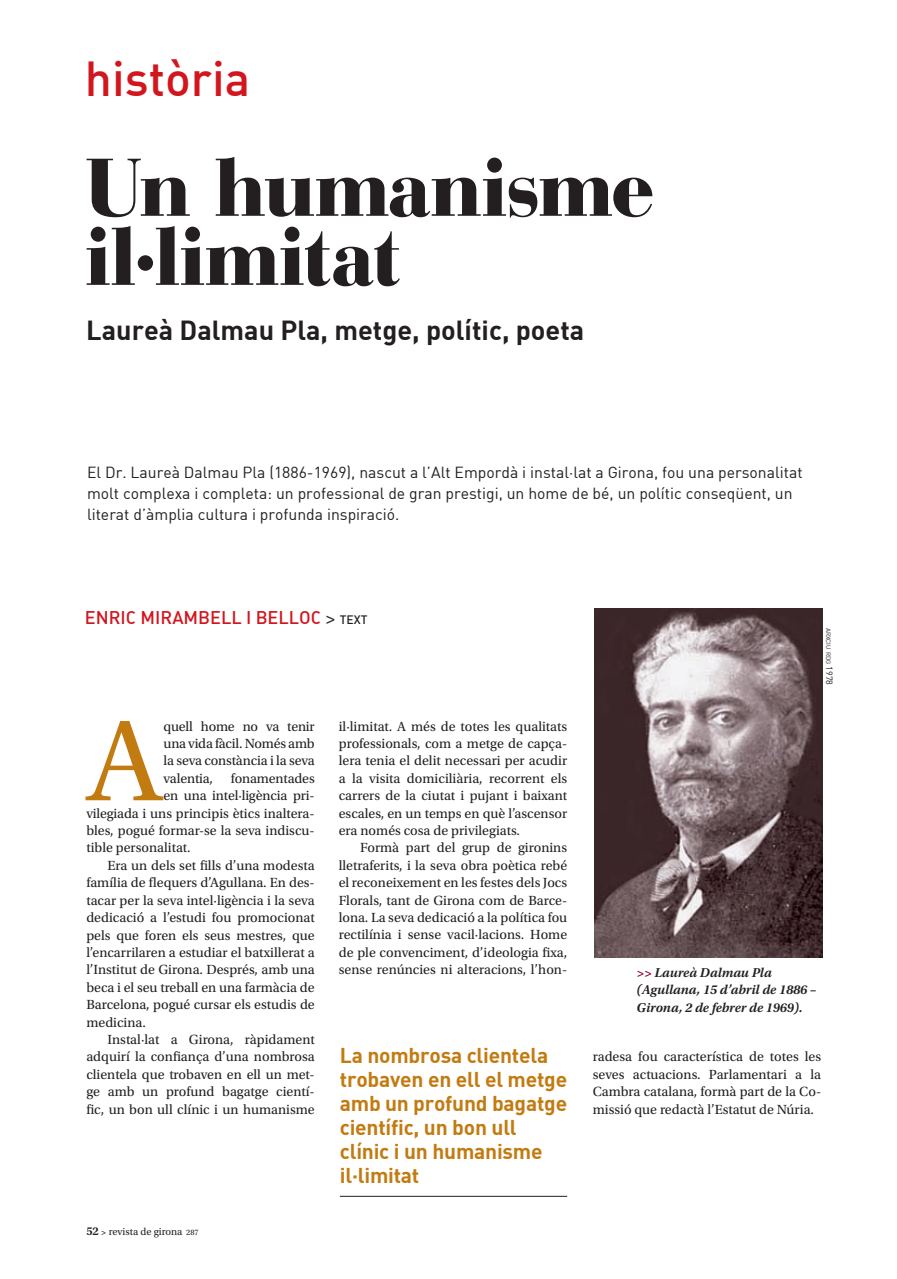
<style>
.page{position:relative;width:897px;height:1279px;background:#fff}
.page>*{position:absolute;margin:0;border:0;box-sizing:border-box;transform-origin:0 0}
.t1{font:120.6px "Utopia Std";color:#c27b11}
.t2{font:900 81px "Bauer Bodoni Std";letter-spacing:-.03em;color:#231f20}
.t3{font:48px "DIN Medium Alternate";color:#d2161e}
.t4{font:27px "DIN Bold";color:#231f20}
.Secccions_Frases_des{font:21px/24px "DIN Bold";letter-spacing:-.01em;color:#c27b11}
.t5{font:18px "DIN Medium Alternate";color:#d2161e}
.t6{font:15.75px/21px "DIN";color:#231f20}
.t7{font:13.95px/17.4px "Utopia Std";color:#231f20;text-align:justify}
.Secccions_Peus{font:italic 600 13.5px "Utopia Std";color:#231f20}
.t8{font:10.5px "Utopia Std";color:#231f20}
.Cro_Fotograf{font:6.3px "DIN";color:#231f20}
.s1{font-family:"Utopia Std";font-weight:600;color:#231f20}
.s2{font-size:12px;color:#231f20}
.s3{font-weight:600;font-size:12px}
.s4{font-weight:600;font-size:9px}
.s5{font-size:8.25px}
.s6{font-size:9px}
.s7{color:#8b0128}
</style>
<div class="page">
<hr style="left:340px;top:1195px;width:227px;height:1px;background:#231f20">
<img style="left:594px;top:608px;width:228px;height:348px">
<p class="t3" style="left:85px;top:48px;width:167px">història</p>
<p class="t2" style="left:85px;top:138px;width:571px">Un humanisme</p>
<p class="t2" style="left:85px;top:207px;width:319px">il·limitat</p>
<p class="t4" style="left:86px;top:312px;width:499px">Laureà Dalmau Pla, metge, polític, poeta</p>
<p class="t6" style="left:87px;top:461px;width:716px">El Dr. Laureà Dalmau Pla (1886-1969), nascut a l’Alt Empordà i instal·lat a Girona, fou una personalitat molt complexa i completa: un professional de gran prestigi, un home de bé, un polític conseqüent, un literat d’àmplia cultura i profunda inspiració.</p>
<p class="t5" style="left:85px;top:605px;width:284px">ENRIC MIRAMBELL I BELLOC <span class="s1">&gt;</span> <span class="s2">TEXT</span></p>
<p class="t1" style="left:86px;top:695px;width:78px">A</p>
<p class="t7" style="left:163px;top:717px;width:153px">quell home no va tenir una vida fàcil. Només amb la seva constància i la seva valentia,</p>
<p class="t7" style="left:231px;top:769px;width:85px">fonamentades</p>
<p class="t7" style="left:163px;top:787px;width:153px">en una intel·ligència pri-</p>
<p class="t7" style="left:86px;top:804px;width:230px">vilegiada i uns principis ètics inaltera-</p>
<p class="t7" style="left:86px;top:821px;width:230px">bles, pogué formar-se la seva indiscu-</p>
<p class="t7" style="left:86px;top:839px;width:106px">tible personalitat.</p>
<p class="t7" style="left:86px;top:856px;width:230px;text-indent:21px">Era un dels set fills d’una modesta família de flequers d’Agullana. En des&shy;tacar per la seva intel·ligència i la seva dedicació a l’estudi fou promocionat pels que foren els seus mestres, que l’encarrilaren a estudiar el batxillerat a l’Institut de Girona. Després, amb una beca i el seu treball en una farmàcia de Barcelona, pogué cursar els estudis de medicina.</p>
<p class="t7" style="left:86px;top:1030px;width:230px;text-indent:21px">Instal·lat a Girona, ràpidament adquirí la confiança d’una nombrosa clientela que trobaven en ell un met&shy;ge amb un profund bagatge cientí&shy;fic, un bon ull clínic i un humanisme</p>
<p class="t8" style="left:86px;top:1225px;width:114px"><span class="s3">52</span> <span class="s4">&gt;</span> revista de girona <span class="s5">287</span></p>
<p class="t7" style="left:338px;top:717px;width:230px">il·limitat. A més de totes les qualitats professionals, com a metge de capça&shy;lera tenia el delit necessari per acudir a la visita domiciliària, recorrent els carrers de la ciutat i pujant i baixant escales, en un temps en què l’ascensor era només cosa de privilegiats.</p>
<p class="t7" style="left:338px;top:839px;width:230px;text-indent:21px">Formà part del grup de gironins lletraferits, i la seva obra poètica rebé el reconeixement en les festes dels Jocs Florals, tant de Girona com de Barce&shy;lona. La seva dedicació a la política fou rectilínia i sense vacil·lacions. Home de ple convenciment, d’ideologia fixa, sense renúncies ni alteracions, l’hon-</p>
<p class="Secccions_Frases_des" style="left:340px;top:1042px;width:229px">La nombrosa clientela trobaven en ell el metge amb un profund bagatge científic, un bon ull clínic i un humanisme il·limitat</p>
<p class="Cro_Fotograf" style="left:832px;top:627px;width:59px;rotate:90deg">arxciu rdg <span class="s6">1978</span></p>
<p class="Secccions_Peus" style="left:636px;top:964px;width:137px"><span class="s7">&gt;&gt;</span> Laureà Dalmau Pla</p>
<p class="Secccions_Peus" style="left:636px;top:982px;width:181px">(Agullana, 15 d’abril de 1886 –</p>
<p class="Secccions_Peus" style="left:636px;top:999px;width:168px">Girona, 2 de febrer de 1969).</p>
<p class="t7" style="left:592px;top:1048px;width:230px">radesa fou característica de totes les seves actuacions. Parlamentari a la Cambra catalana, formà part de la Co&shy;missió que redactà l’Estatut de Núria.</p>
</div>
